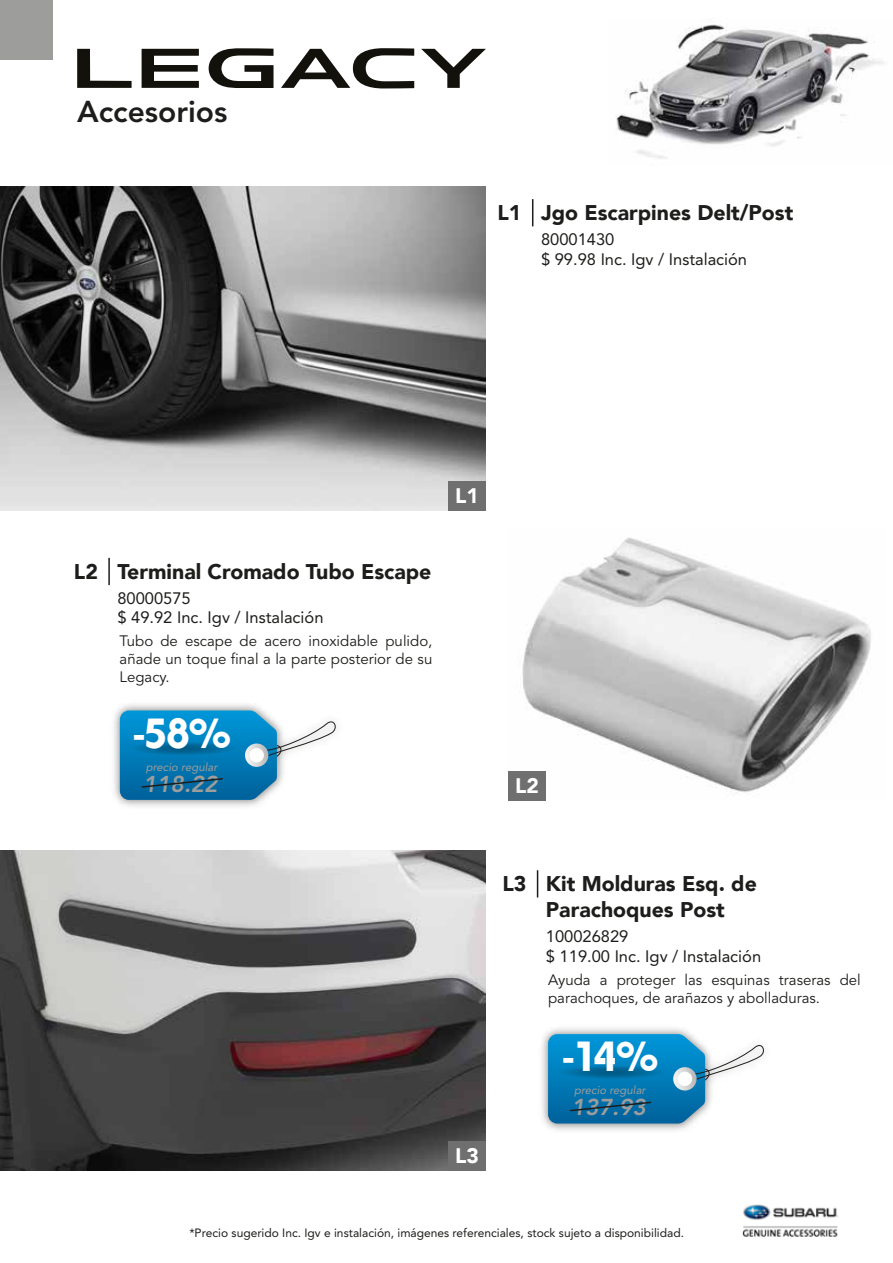
<style>
.page{position:relative;width:893px;height:1263px;background:#fff}
.page>*{position:absolute;margin:0;border:0;box-sizing:border-box;transform-origin:0 0}
.t1{font:500 43.8px "Pump D";color:#fff}
.t2{font:800 30px "Avenir LT Std";color:#1d1d1b}
.t3{font:italic 800 22.8px "Avenir LT Std";color:#9d9d9c}
.t4{font:900 21.3px/25.5px "Avenir LT";color:#1d1d1b;text-align:center}
.t5{font:900 21px "Avenir LT";color:#fff}
.t6{font:16.5px/19.8px "Avenir LT Std";color:#1d1d1b}
.t7{font:15px/18px "Avenir LT Std";color:#1d1d1b;text-align:justify}
.t8{font:12px "Avenir LT Std";color:#1d1d1b}
.t9{font:italic 11.4px "Avenir LT Std";color:#9d9d9c}
</style>
<div class="page">
<svg style="left:421px;top:49px;width:65px;height:39px"></svg>
<svg style="left:142px;top:49px;width:57px;height:39px"></svg>
<svg style="left:209px;top:48px;width:64px;height:40px"></svg>
<svg style="left:281px;top:48px;width:133px;height:40px"></svg>
<svg style="left:77px;top:49px;width:55px;height:39px"></svg>
<div style="left:0;top:0;width:52px;height:59px;background:#9d9d9c"></div>
<img style="left:615px;top:24px;width:269px;height:135px">
<img style="left:0;top:187px;width:486px;height:324px">
<svg style="left:532px;top:199px;width:1px;height:27px"></svg>
<div style="left:448px;top:481px;width:38px;height:30px;background:#706f6f"></div>
<img style="left:522px;top:537px;width:349px;height:256px">
<hr style="left:108px;top:558px;width:2px;height:27px;background:#1d1d1b">
<svg style="left:537px;top:870px;width:1px;height:27px"></svg>
<div style="left:508px;top:771px;width:38px;height:29px;background:#706f6f"></div>
<img style="left:0;top:850px;width:486px;height:321px">
<div style="left:448px;top:1142px;width:38px;height:29px;background:#706f6f"></div>
<img style="left:742px;top:1204px;width:96px;height:33px">
<img style="left:542px;top:1028px;width:150px;height:103px">
<svg style="left:548px;top:1034px;width:216px;height:89px"></svg>
<img style="left:114px;top:704px;width:149px;height:103px">
<svg style="left:120px;top:710px;width:216px;height:90px"></svg>
<h2 class="t2" style="left:77px;top:94px;width:152px">Accesorios</h2>
<h3 class="t4" style="left:498px;top:200px;width:297px">L1 Jgo Escarpines Delt/Post</h3>
<p class="t6" style="left:541px;top:229px;width:208px">80001430<br>$ 99.98 Inc. Igv / Instalación</p>
<h3 class="t4" style="left:74px;top:559px;width:359px">L2 Terminal Cromado Tubo Escape</h3>
<p class="t6" style="left:117px;top:588px;width:208px">80000575<br>$ 49.92 Inc. Igv / Instalación</p>
<p class="t7" style="left:120px;top:632px;width:314px">Tubo de escape de acero inoxidable pulido, añade un toque final a la parte posterior de su Legacy.</p>
<h1 class="t1" style="left:134px;top:708px;width:98px">-58%</h1>
<p class="t9" style="left:146px;top:760px;width:73px">precio regular</p>
<h3 class="t3" style="left:144px;top:770px;width:76px">118.22</h3>
<h3 class="t5" style="left:455px;top:483px;width:25px">L1</h3>
<h3 class="t5" style="left:515px;top:773px;width:25px">L2</h3>
<h3 class="t5" style="left:455px;top:1143px;width:25px">L3</h3>
<h3 class="t4" style="left:502px;top:871px;width:256px">L3 Kit Molduras Esq. de<br>Parachoques Post</h3>
<p class="t6" style="left:546px;top:927px;width:217px">100026829<br>$ 119.00 Inc. Igv / Instalación</p>
<p class="t7" style="left:548px;top:971px;width:314px">Ayuda a proteger las esquinas traseras del parachoques, de arañazos y abolladuras.</p>
<h1 class="t1" style="left:563px;top:1032px;width:96px">-14%</h1>
<p class="t9" style="left:574px;top:1084px;width:73px">precio regular</p>
<h3 class="t3" style="left:572px;top:1094px;width:76px">137.93</h3>
<p class="t8" style="left:189px;top:1226px;width:496px">*Precio sugerido Inc. Igv e instalación, imágenes referenciales, stock sujeto a disponibilidad.</p>
</div>
